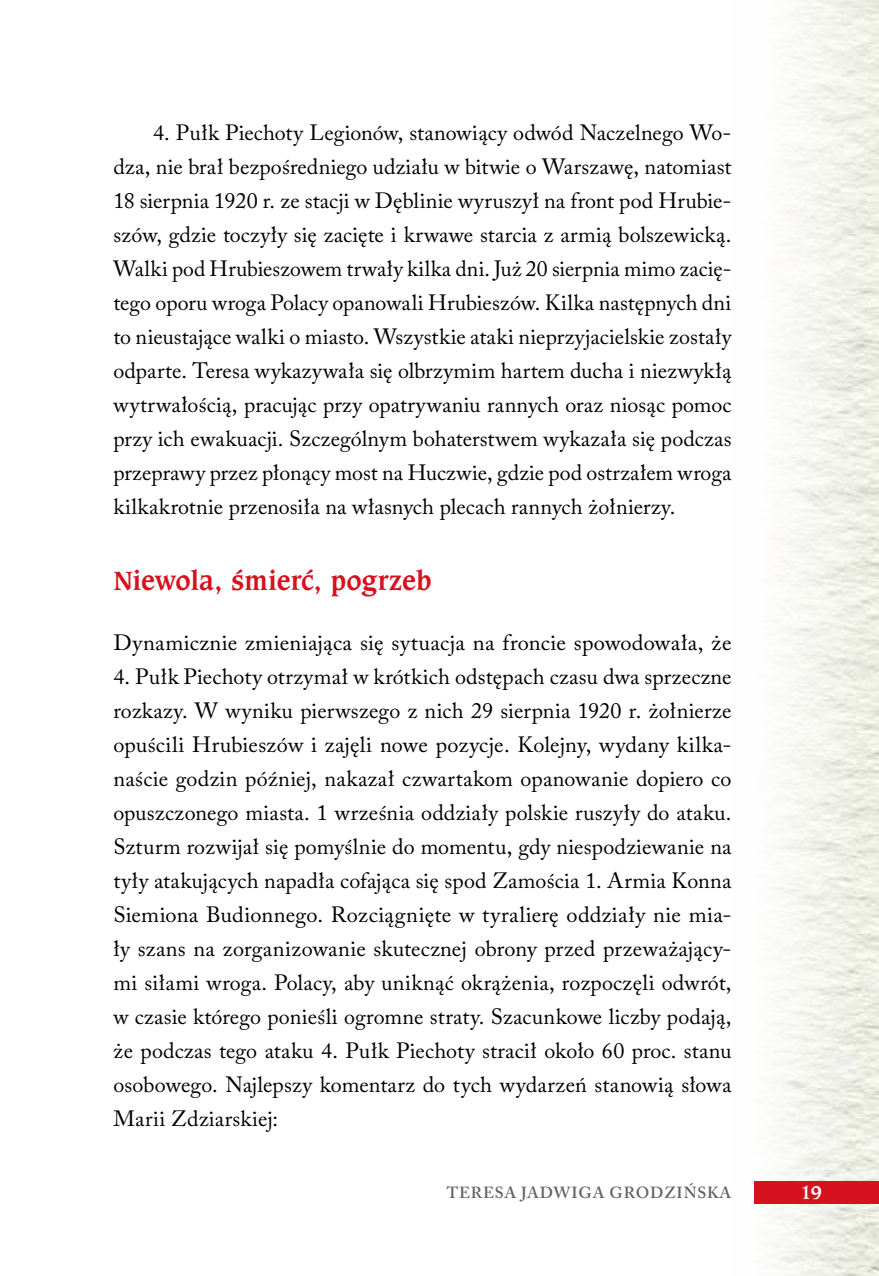
<style>
.page{position:relative;width:879px;height:1276px;background:#fff}
.page>*{position:absolute;margin:0;border:0;box-sizing:border-box;transform-origin:0 0}
.t1{font:700 28px "Caxton Bk EU";letter-spacing:-.01em;color:#d5121e}
.t2{font:22px/34px "Adobe Caslon Pro";letter-spacing:.01em;color:#000;text-align:justify}
.t3{font:700 20px "Caxton Bk EU";color:#fff}
.t4{font:600 16px "Adobe Caslon Pro";letter-spacing:.055em;color:#646363}
</style>
<div class="page">
<img style="left:754px;top:0;width:125px;height:1276px">
<div style="left:754px;top:1181px;width:125px;height:22px;background:#d5121e"></div>
<p class="t2" style="left:113px;top:115px;width:620px;text-indent:40px">4. Pułk Piechoty Legionów, stanowiący odwód Naczelnego Wo&shy;dza, nie brał bezpośredniego udziału w bitwie o Warszawę, natomiast 18 sierpnia 1920 r. ze stacji w Dęblinie wyruszył na front pod Hrubie&shy;szów, gdzie toczyły się zacięte i krwawe starcia z armią bolszewicką.<br>Walki pod Hrubieszowem trwały kilka dni. Już 20 sierpnia mimo zacię&shy;tego oporu wroga Polacy opanowali Hrubieszów. Kilka następnych dni to nieustające walki o miasto. Wszystkie ataki nieprzyjacielskie zostały odparte. Teresa wykazywała się olbrzymim hartem ducha i niezwykłą wytrwałością, pracując przy opatrywaniu rannych oraz niosąc pomoc przy ich ewakuacji. Szczególnym bohaterstwem wykazała się podczas przeprawy przez płonący most na Huczwie, gdzie pod ostrzałem wroga kilkakrotnie przenosiła na własnych plecach rannych żołnierzy.</p>
<p class="t1" style="left:113px;top:563px;width:320px">Niewola, śmierć, pogrzeb</p>
<p class="t2" style="left:113px;top:625px;width:619px">Dynamicznie zmieniająca się sytuacja na froncie spowodowała, że</p>
<p class="t2" style="left:113px;top:659px;width:620px">4. Pułk Piechoty otrzymał w krótkich odstępach czasu dwa sprzeczne rozkazy. W wyniku pierwszego z nich 29 sierpnia 1920 r. żołnierze opuścili Hrubieszów i zajęli nowe pozycje. Kolejny, wydany kilka&shy;naście godzin później, nakazał czwartakom opanowanie dopiero co opuszczonego miasta. 1 września oddziały polskie ruszyły do ataku.<br>Szturm rozwijał się pomyślnie do momentu, gdy niespodziewanie na tyły atakujących napadła cofająca się spod Zamościa 1. Armia Konna Siemiona Budionnego. Rozciągnięte w tyralierę oddziały nie mia&shy;ły szans na zorganizowanie skutecznej obrony przed przeważający&shy;mi siłami wroga. Polacy, aby uniknąć okrążenia, rozpoczęli odwrót, w czasie którego ponieśli ogromne straty. Szacunkowe liczby podają, że podczas tego ataku 4. Pułk Piechoty stracił około 60 proc. stanu osobowego. Najlepszy komentarz do tych wydarzeń stanowią słowa Marii Zdziarskiej:</p>
<p class="t4" style="left:447px;top:1183px;width:286px">TERESA JADWIGA GRODZIŃSKA</p>
<p class="t3" style="left:800px;top:1179px;width:24px">19</p>
</div>
